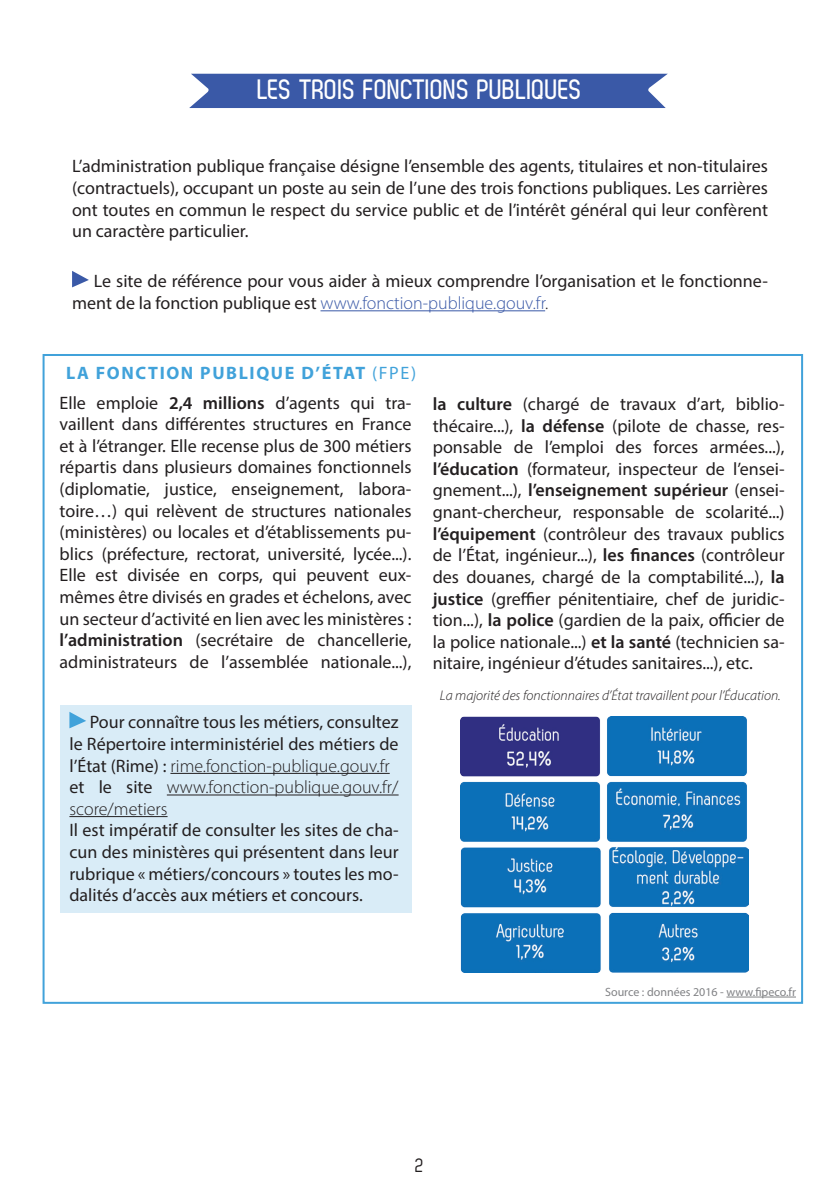
<style>
.page{position:relative;width:840px;height:1191px;background:#fff}
.page>*{position:absolute;margin:0;border:0;box-sizing:border-box;transform-origin:0 0}
.t1{font:700 28px "Zag";color:#fff}
.t2{font:20px "Zag";color:#231f20}
.t3{font:18px/21.6px "Myriad Pro";color:#231f20;text-align:justify}
.t4{font:700 18px "Myriad Pro";letter-spacing:.09em;color:#41a2da}
.t5{font:italic 300 14px "Myriad Pro";color:#231f20}
.t6{font:12px "Myriad Pro";color:#818285}
.s1{font-weight:300;color:#3a59a7}
.s2{font-weight:300}
.s3{font-weight:400}
.s4{font-weight:600}
</style>
<div class="page">
<div style="left:60px;top:704px;width:352px;height:208px;background:#d9ecf7"></div>
<div style="left:189px;top:74px;width:478px;height:34px;background:#3a59a7"></div>
<hr style="left:320px;top:310px;width:225px;height:1px;background:#3a59a7">
<svg style="left:72px;top:271px;width:17px;height:16px"></svg>
<hr style="left:170px;top:773px;width:219px;height:1px;background:#231f20">
<hr style="left:167px;top:794px;width:231px;height:1px;background:#231f20">
<hr style="left:69px;top:816px;width:98px;height:1px;background:#231f20">
<svg style="left:69px;top:712px;width:17px;height:16px"></svg>
<img style="left:460px;top:716px;width:288px;height:256px">
<hr style="left:726px;top:996px;width:69px;height:1px;background:#818285">
<h1 class="t1" style="left:258px;top:74px;width:325px">LES TROIS FONCTIONS PUBLIQUES</h1>
<p class="t3" style="left:72px;top:155px;width:697px">L’administration publique française désigne l’ensemble des agents, titulaires et non-titulaires (contractuels), occupant un poste au sein de l’une des trois fonctions publiques. Les carrières ont toutes en commun le respect du service public et de l’intérêt général qui leur confèrent un caractère particulier.</p>
<p class="t3" style="left:72px;top:270px;width:697px;text-indent:22px">Le site de référence pour vous aider à mieux comprendre l’organisation et le fonctionne&shy;ment de la fonction publique est <span class="s1">www.fonction-publique.gouv.fr</span><span class="s2">.</span></p>
<p class="t4" style="left:66px;top:361px;width:351px">LA FONCTION PUBLIQUE D’ÉTAT <span class="s3">(FPE)</span></p>
<p class="t3" style="left:60px;top:391px;width:353px">Elle emploie <span class="s4">2,4 millions</span> d’agents qui tra&shy;vaillent dans différentes structures en France et à l’étranger. Elle recense plus de 300 métiers répartis dans plusieurs domaines fonctionnels (diplomatie, justice, enseignement, labora&shy;toire…) qui relèvent de structures nationales (ministères) ou locales et d’établissements pu&shy;blics (préfecture, rectorat, université, lycée...).<br>Elle est divisée en corps, qui peuvent eux&shy;mêmes être divisés en grades et échelons, avec un secteur d’activité en lien avec les ministères : <span class="s4">l’administration</span> (secrétaire de chancellerie, administrateurs de l’assemblée nationale...),</p>
<p class="t3" style="left:432px;top:393px;width:353px"><span class="s4">la culture</span> (chargé de travaux d’art, biblio&shy;thécaire...), <span class="s4">la défense</span> (pilote de chasse, res&shy;ponsable de l’emploi des forces armées...), <span class="s4">l’éducation</span> (formateur, inspecteur de l’ensei&shy;gnement...), <span class="s4">l’enseignement supérieur</span> (ensei&shy;gnant-chercheur, responsable de scolarité...) <span class="s4">l’équipement</span> (contrôleur des travaux publics de l’État, ingénieur...), <span class="s4">les finances</span> (contrôleur des douanes, chargé de la comptabilité...), <span class="s4">la justice</span> (greffier pénitentiaire, chef de juridic&shy;tion...), <span class="s4">la police</span> (gardien de la paix, officier de la police nationale...) <span class="s4">et la santé</span> (technicien sa&shy;nitaire, ingénieur d’études sanitaires...), etc.</p>
<p class="t3" style="left:69px;top:711px;width:330px;text-align:left;text-indent:20px">Pour connaître tous les métiers, consultez le Répertoire interministériel des métiers de l’État (Rime) : <span class="s2">rime.fonction-publique.gouv.fr </span>et le site <span class="s2">www.fonction-publique.gouv.fr/ score/metiers</span></p>
<p class="t3" style="left:69px;top:819px;width:330px">Il est impératif de consulter les sites de cha&shy;cun des ministères qui présentent dans leur rubrique « métiers/concours » toutes les mo&shy;dalités d’accès aux métiers et concours.</p>
<p class="t5" style="left:439px;top:686px;width:342px">La majorité des fonctionnaires d’État travaillent pour l’Éducation.</p>
<p class="t6" style="left:604px;top:984px;width:192px">Source : données 2016 - www.fipeco.fr</p>
<p class="t2" style="left:415px;top:1154px;width:10px">2</p>
</div>
